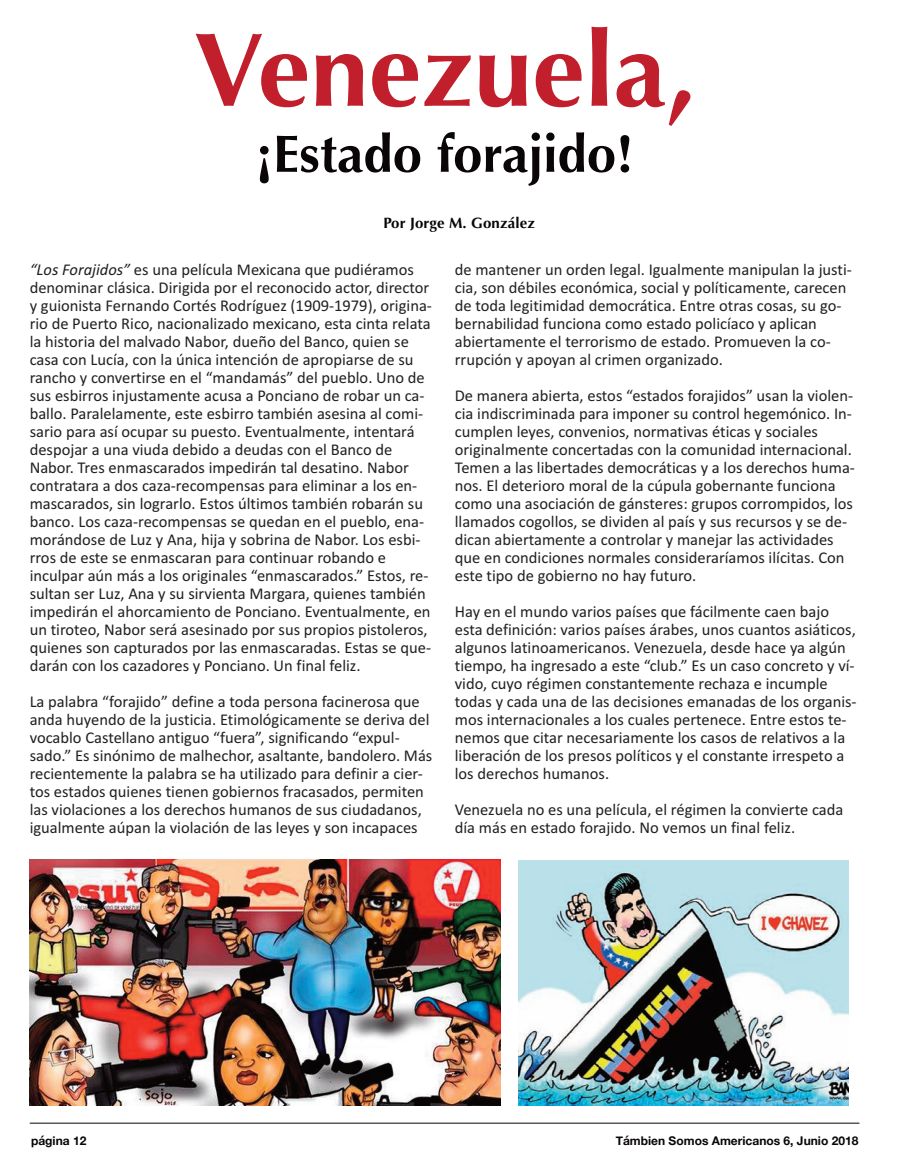
<style>
.page{position:relative;width:900px;height:1170px;background:#fff}
.page>*{position:absolute;margin:0;border:0;box-sizing:border-box;transform-origin:0 0}
.t1{font:700 105px "Optima";color:#c21f2c}
.t2{font:700 52.5px "Optima";color:#0a0608}
.t3{font:16.5px/18px "Calibri";color:#231f20}
.t4{font:700 15px "Optima";letter-spacing:.01em;color:#0a0608}
.t5{font:700 12px "Helvetica Neue";color:#0a0608}
.s1{font-style:italic}
</style>
<div class="page">
<hr style="left:30px;top:1122px;width:829px;height:1px;background:#0a0608">
<img style="left:30px;top:859px;width:470px;height:245px">
<img style="left:518px;top:860px;width:330px;height:245px">
<h1 class="t1" style="left:193px;top:9px;width:503px">Venezuela,</h1>
<h2 class="t2" style="left:255px;top:123px;width:379px">¡Estado forajido!</h2>
<p class="t4" style="left:383px;top:214px;width:153px">Por Jorge M. González</p>
<p class="t3" style="left:30px;top:260px;width:403px"><span class="s1">“Los Forajidos”</span> es una película Mexicana que pudiéramos denominar clásica. Dirigida por el reconocido actor, director y guionista Fernando Cortés Rodríguez (1909-1979), origina&shy;rio de Puerto Rico, nacionalizado mexicano, esta cinta relata la historia del malvado Nabor, dueño del Banco, quien se casa con Lucía, con la única intención de apropiarse de su rancho y convertirse en el “mandamás” del pueblo. Uno de sus esbirros injustamente acusa a Ponciano de robar un ca&shy;ballo. Paralelamente, este esbirro también asesina al comi&shy;sario para así ocupar su puesto. Eventualmente, intentará despojar a una viuda debido a deudas con el Banco de Nabor. Tres enmascarados impedirán tal desatino. Nabor contratara a dos caza-recompensas para eliminar a los en&shy;mascarados, sin lograrlo. Estos últimos también robarán su banco. Los caza-recompensas se quedan en el pueblo, ena&shy;morándose de Luz y Ana, hija y sobrina de Nabor. Los esbi&shy;rros de este se enmascaran para continuar robando e inculpar aún más a los originales “enmascarados.” Estos, re&shy;sultan ser Luz, Ana y su sirvienta Margara, quienes también impedirán el ahorcamiento de Ponciano. Eventualmente, en un tiroteo, Nabor será asesinado por sus propios pistoleros, quienes son capturados por las enmascaradas. Estas se que&shy;darán con los cazadores y Ponciano. Un final feliz.</p>
<p class="t3" style="left:30px;top:692px;width:404px">La palabra “forajido” define a toda persona facinerosa que anda huyendo de la justicia. Etimológicamente se deriva del vocablo Castellano antiguo “fuera”, significando “expul&shy;sado.” Es sinónimo de malhechor, asaltante, bandolero. Más recientemente la palabra se ha utilizado para definir a cier&shy;tos estados quienes tienen gobiernos fracasados, permiten las violaciones a los derechos humanos de sus ciudadanos, igualmente aúpan la violación de las leyes y son incapaces</p>
<p class="t3" style="left:454px;top:260px;width:398px">de mantener un orden legal. Igualmente manipulan la justi&shy;cia, son débiles económica, social y políticamente, carecen de toda legitimidad democrática. Entre otras cosas, su go&shy;bernabilidad funciona como estado policíaco y aplican abiertamente el terrorismo de estado. Promueven la co&shy;rrupción y apoyan al crimen organizado.</p>
<p class="t3" style="left:454px;top:386px;width:401px">De manera abierta, estos “estados forajidos” usan la violen&shy;cia indiscriminada para imponer su control hegemónico. In&shy;cumplen leyes, convenios, normativas éticas y sociales originalmente concertadas con la comunidad internacional.<br>Temen a las libertades democráticas y a los derechos huma&shy;nos. El deterioro moral de la cúpula gobernante funciona como una asociación de gánsteres: grupos corrompidos, los llamados cogollos, se dividen al país y sus recursos y se de&shy;dican abiertamente a controlar y manejar las actividades que en condiciones normales consideraríamos ilícitas. Con este tipo de gobierno no hay futuro.</p>
<p class="t3" style="left:454px;top:602px;width:403px">Hay en el mundo varios países que fácilmente caen bajo esta definición: varios países árabes, unos cuantos asiáticos, algunos latinoamericanos. Venezuela, desde hace ya algún tiempo, ha ingresado a este “club.” Es un caso concreto y ví&shy;vido, cuyo régimen constantemente rechaza e incumple todas y cada una de las decisiones emanadas de los organis&shy;mos internacionales a los cuales pertenece. Entre estos te&shy;nemos que citar necesariamente los casos de relativos a la liberación de los presos políticos y el constante irrespeto a los derechos humanos.</p>
<p class="t3" style="left:454px;top:800px;width:390px">Venezuela no es una película, el régimen la convierte cada día más en estado forajido. No vemos un final feliz.</p>
<p class="t5" style="left:31px;top:1132px;width:57px">página 12</p>
<p class="t5" style="left:615px;top:1132px;width:244px">Támbien Somos Americanos 6, Junio 2018</p>
</div>
